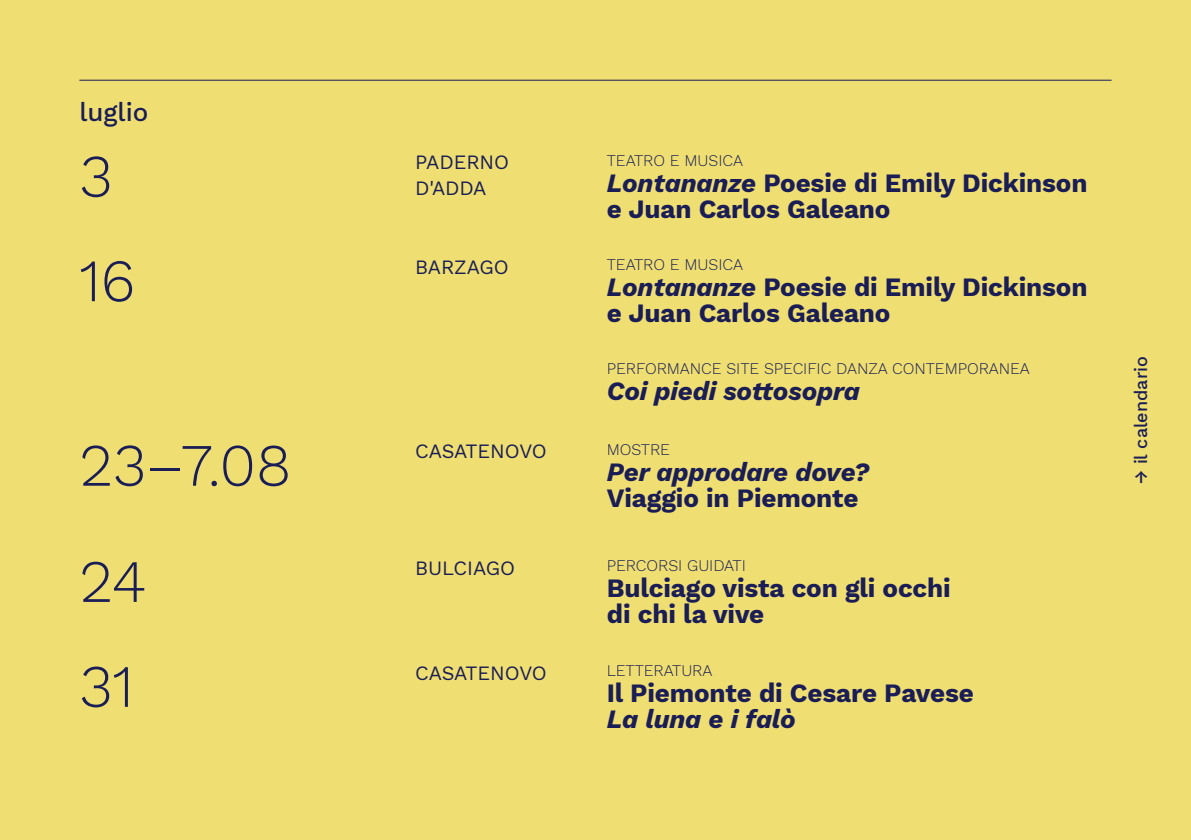
<style>
.page{position:relative;width:1191px;height:840px;background:#fff}
.page>*{position:absolute;margin:0;border:0;box-sizing:border-box;transform-origin:0 0}
.t1{font:300 60px "Work Sans";color:#1a1d56}
.t2{font:700 26px/26px "Work Sans";letter-spacing:-.005em;color:#1a1d56}
.t3{font:italic 700 26px "Work Sans";letter-spacing:-.005em;color:#1a1d56}
.t4{font:500 26px "Work Sans";color:#1a1d56}
.t5{font:20px/26px "Work Sans";letter-spacing:-.005em;color:#1a1d56}
.t6{font:500 18px "Work Sans";color:#1a1d56}
.t7{font:300 16px "Work Sans";letter-spacing:-.005em;color:#1a1d56}
.s1{font-style:italic}
</style>
<div class="page">
<div style="left:0;top:0;width:1191px;height:839px;background:#efdf73"></div>
<hr style="left:79px;top:80px;width:1032px;height:1px;background:#1a1d56">
<p class="t4" style="left:79px;top:92px;width:71px">luglio</p>
<h1 class="t1" style="left:79px;top:130px;width:34px">3</h1>
<p class="t5" style="left:415px;top:149px;width:95px">PADERNO<br>D'ADDA</p>
<h1 class="t1" style="left:79px;top:235px;width:57px">16</h1>
<p class="t5" style="left:415px;top:253px;width:95px">BARZAGO</p>
<h1 class="t1" style="left:79px;top:419px;width:213px">23–7.08</h1>
<p class="t5" style="left:415px;top:437px;width:133px">CASATENOVO</p>
<h1 class="t1" style="left:79px;top:535px;width:69px">24</h1>
<p class="t5" style="left:415px;top:553px;width:101px">BULCIAGO</p>
<h1 class="t1" style="left:79px;top:640px;width:56px">31</h1>
<p class="t5" style="left:415px;top:658px;width:133px">CASATENOVO</p>
<p class="t7" style="left:607px;top:148px;width:138px">TEATRO E MUSICA</p>
<p class="t2" style="left:607px;top:169px;width:482px"><span class="s1">Lontananze</span> Poesie di Emily Dickinson e Juan Carlos Galeano</p>
<p class="t7" style="left:607px;top:252px;width:138px">TEATRO E MUSICA</p>
<p class="t2" style="left:607px;top:273px;width:482px"><span class="s1">Lontananze</span> Poesie di Emily Dickinson e Juan Carlos Galeano</p>
<p class="t7" style="left:607px;top:356px;width:424px">PERFORMANCE SITE SPECIFIC DANZA CONTEMPORANEA</p>
<p class="t3" style="left:607px;top:371px;width:254px">Coi piedi sottosopra</p>
<p class="t7" style="left:607px;top:437px;width:65px">MOSTRE</p>
<p class="t3" style="left:607px;top:452px;width:264px">Per approdare dove?</p>
<p class="t2" style="left:607px;top:483px;width:253px">Viaggio in Piemonte</p>
<p class="t7" style="left:607px;top:553px;width:141px">PERCORSI GUIDATI</p>
<p class="t2" style="left:607px;top:573px;width:345px">Bulciago vista con gli occhi di chi la vive</p>
<p class="t7" style="left:607px;top:658px;width:107px">LETTERATURA</p>
<p class="t2" style="left:607px;top:678px;width:368px">Il Piemonte di Cesare Pavese</p>
<p class="t3" style="left:607px;top:699px;width:190px">La luna e i falò</p>
<p class="t6" style="left:1127px;top:483px;width:129px;rotate:-90deg">→ il calendario</p>
</div>
